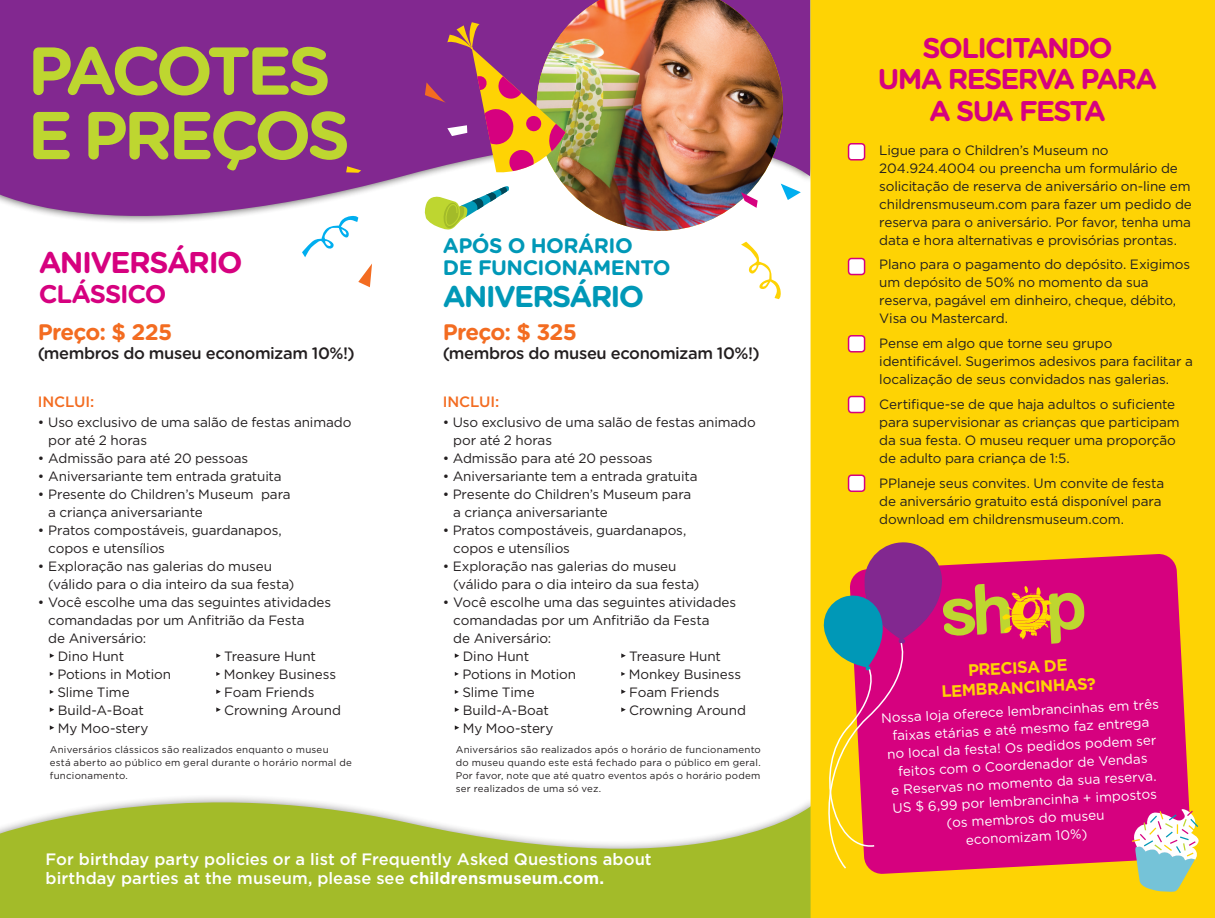
<style>
.page{position:relative;width:1215px;height:918px;background:#fff}
.page>*{position:absolute;margin:0;border:0;box-sizing:border-box;transform-origin:0 0}
.t1{font:700 67.5px/64.5px "Gotham Rounded";letter-spacing:-.065em;color:#bed630}
.Header_1{font:700 30px "Gotham Rounded";letter-spacing:-.055em;color:#d6017f}
.Header_2{font:700 30px "Gotham Rounded";letter-spacing:-.06em;color:#0098b7}
.t2{font:700 28.5px/31.5px "Gotham Rounded";letter-spacing:-.06em;color:#d6017f;text-align:center}
.Header_1-2{font:700 25.5px "Gotham Rounded";letter-spacing:-.045em;color:#d6017f}
.Price{font:700 22.5px "Gotham Rounded";letter-spacing:-.035em;color:#f36c21}
.Header_2-2{font:700 21px/22.5px "Gotham Rounded";letter-spacing:-.025em;color:#0098b7}
.FAQ_disclaimer{font:500 16.5px/19.5px "Gotham";letter-spacing:.005em;color:#fff}
.Members_Save{font:500 16.5px "Gotham Rounded";letter-spacing:-.025em;color:#231f20}
.Price-2{font:500 16.5px "Gotham Rounded";letter-spacing:-.025em;color:#231f20}
.Goodie_Bags{font:700 16.5px/19.8px "Gotham";color:#fed304;text-align:center}
.Includes{font:500 15px "Gotham";letter-spacing:-.005em;color:#f36c21}
.Body{font:13.5px/18px "Gotham";letter-spacing:-.01em;color:#231f20}
.Bullets{font:13.5px/18px "Gotham";letter-spacing:-.01em;color:#231f20}
.Rev_Body{font:13.5px/18px "Gotham";color:#fff;text-align:center}
.Fine_Print{font:9.75px/12.8px "Gotham";letter-spacing:.025em;color:#231f20;text-align:justify}
.s1{font-weight:700}
</style>
<div class="page">
<svg style="left:748px;top:258px;width:33px;height:41px"></svg>
<svg style="left:0;top:0;width:810px;height:258px;fill:#822890"></svg>
<img style="left:537px;top:0;width:246px;height:231px">
<svg style="left:455px;top:653px;width:4px;height:5px"></svg>
<svg style="left:621px;top:653px;width:5px;height:5px"></svg>
<svg style="left:455px;top:672px;width:4px;height:4px"></svg>
<svg style="left:621px;top:672px;width:4px;height:4px"></svg>
<svg style="left:455px;top:690px;width:4px;height:4px"></svg>
<svg style="left:621px;top:689px;width:5px;height:5px"></svg>
<svg style="left:455px;top:707px;width:4px;height:5px"></svg>
<svg style="left:621px;top:707px;width:5px;height:5px"></svg>
<svg style="left:455px;top:725px;width:4px;height:5px"></svg>
<svg style="left:50px;top:653px;width:4px;height:5px"></svg>
<svg style="left:216px;top:653px;width:5px;height:5px"></svg>
<svg style="left:50px;top:672px;width:4px;height:4px"></svg>
<svg style="left:216px;top:672px;width:4px;height:4px"></svg>
<svg style="left:50px;top:690px;width:4px;height:4px"></svg>
<svg style="left:216px;top:689px;width:5px;height:5px"></svg>
<svg style="left:50px;top:707px;width:4px;height:5px"></svg>
<svg style="left:216px;top:707px;width:5px;height:5px"></svg>
<svg style="left:50px;top:725px;width:4px;height:5px"></svg>
<svg style="left:0;top:770px;width:811px;height:148px;fill:#a3bb29"></svg>
<div style="left:811px;top:0;width:404px;height:918px;background:#fed304"></div>
<div style="left:848px;top:144px;width:17px;height:16px;background:#fff;border-radius:3px"></div>
<div style="left:848px;top:143px;width:17px;height:18px;border:2px solid #d6017f;border-radius:3px"></div>
<div style="left:848px;top:259px;width:17px;height:16px;background:#fff;border-radius:3px"></div>
<div style="left:848px;top:258px;width:17px;height:17px;border:2px solid #d6017f;border-radius:3px"></div>
<div style="left:848px;top:336px;width:17px;height:16px;background:#fff;border-radius:3px"></div>
<div style="left:848px;top:335px;width:17px;height:18px;border:2px solid #d6017f;border-radius:3px"></div>
<div style="left:848px;top:397px;width:17px;height:16px;background:#fff;border-radius:3px"></div>
<div style="left:848px;top:396px;width:17px;height:17px;border:2px solid #d6017f;border-radius:3px"></div>
<div style="left:848px;top:475px;width:17px;height:16px;background:#fff;border-radius:3px"></div>
<div style="left:848px;top:475px;width:17px;height:17px;border:2px solid #d6017f;border-radius:3px"></div>
<svg style="left:871px;top:554px;width:319px;height:320px;fill:#d6017f"></svg>
<svg style="left:1131px;top:809px;width:68px;height:83px"></svg>
<svg style="left:423px;top:185px;width:88px;height:51px"></svg>
<svg style="left:741px;top:192px;width:17px;height:16px"></svg>
<svg style="left:781px;top:184px;width:20px;height:16px"></svg>
<svg style="left:425px;top:22px;width:141px;height:152px"></svg>
<svg style="left:358px;top:264px;width:14px;height:23px"></svg>
<svg style="left:346px;top:166px;width:15px;height:7px"></svg>
<svg style="left:823px;top:542px;width:262px;height:328px"></svg>
<p class="t1" style="left:28px;top:36px;width:324px">PACOTES<br>E PREÇOS</p>
<p class="Header_1" style="left:39px;top:241px;width:206px">ANIVERSÁRIO</p>
<p class="Header_1-2" style="left:39px;top:276px;width:129px">CLÁSSICO</p>
<p class="Price" style="left:38px;top:315px;width:136px">Preço: $ 225</p>
<p class="Members_Save" style="left:38px;top:342px;width:319px">(membros do museu economizam 10%!)</p>
<p class="Includes" style="left:38px;top:393px;width:58px">INCLUI:</p>
<p class="Bullets" style="left:48px;top:413px;width:305px;text-indent:-10px">• Uso exclusivo de uma salão de festas animado por até 2 horas</p>
<p class="Bullets" style="left:38px;top:449px;width:212px">• Admissão para até 20 pessoas</p>
<p class="Bullets" style="left:38px;top:467px;width:245px">• Aniversariante tem entrada gratuita</p>
<p class="Bullets" style="left:48px;top:485px;width:244px;text-indent:-10px">• Presente do Children’s Museum para a criança aniversariante</p>
<p class="Bullets" style="left:48px;top:521px;width:235px;text-indent:-10px">• Pratos compostáveis, guardanapos, copos e utensílios</p>
<p class="Bullets" style="left:48px;top:557px;width:247px;text-indent:-10px">• Exploração nas galerias do museu (válido para o dia inteiro da sua festa)</p>
<p class="Bullets" style="left:48px;top:593px;width:284px;text-indent:-10px">• Você escolhe uma das seguintes atividades comandadas por um Anfitrião da Festa<br>de Aniversário:</p>
<p class="Body" style="left:58px;top:647px;width:68px">Dino Hunt</p>
<p class="Body" style="left:224px;top:647px;width:93px">Treasure Hunt</p>
<p class="Body" style="left:57px;top:665px;width:115px">Potions in Motion</p>
<p class="Body" style="left:224px;top:665px;width:114px">Monkey Business</p>
<p class="Body" style="left:57px;top:683px;width:74px">Slime Time</p>
<p class="Body" style="left:224px;top:683px;width:92px">Foam Friends</p>
<p class="Body" style="left:58px;top:701px;width:88px">Build-A-Boat</p>
<p class="Body" style="left:224px;top:701px;width:118px">Crowning Around</p>
<p class="Body" style="left:58px;top:719px;width:92px">My Moo-stery</p>
<p class="Fine_Print" style="left:50px;top:743px;width:304px;text-align:left">Aniversários clássicos são realizados enquanto o museu está aberto ao público em geral durante o horário normal de funcionamento.</p>
<p class="Header_2-2" style="left:443px;top:233px;width:229px">APÓS O HORÁRIO<br>DE FUNCIONAMENTO</p>
<p class="Header_2" style="left:443px;top:275px;width:203px">ANIVERSÁRIO</p>
<p class="Price" style="left:443px;top:315px;width:136px">Preço: $ 325</p>
<p class="Price-2" style="left:443px;top:342px;width:319px">(membros do museu economizam 10%!)</p>
<p class="Includes" style="left:443px;top:393px;width:58px">INCLUI:</p>
<p class="Bullets" style="left:453px;top:413px;width:304px;text-indent:-10px">• Uso exclusivo de uma salão de festas animado por até 2 horas</p>
<p class="Bullets" style="left:443px;top:449px;width:211px">• Admissão para até 20 pessoas</p>
<p class="Bullets" style="left:443px;top:467px;width:256px">• Aniversariante tem a entrada gratuita</p>
<p class="Bullets" style="left:453px;top:485px;width:240px;text-indent:-10px">• Presente do Children’s Museum para a criança aniversariante</p>
<p class="Bullets" style="left:453px;top:521px;width:235px;text-indent:-10px">• Pratos compostáveis, guardanapos, copos e utensílios</p>
<p class="Bullets" style="left:453px;top:557px;width:247px;text-indent:-10px">• Exploração nas galerias do museu (válido para o dia inteiro da sua festa)</p>
<p class="Bullets" style="left:453px;top:593px;width:284px;text-indent:-10px">• Você escolhe uma das seguintes atividades comandadas por um Anfitrião da Festa<br>de Aniversário:</p>
<p class="Body" style="left:463px;top:647px;width:68px">Dino Hunt</p>
<p class="Body" style="left:629px;top:647px;width:93px">Treasure Hunt</p>
<p class="Body" style="left:462px;top:665px;width:115px">Potions in Motion</p>
<p class="Body" style="left:629px;top:665px;width:114px">Monkey Business</p>
<p class="Body" style="left:462px;top:683px;width:74px">Slime Time</p>
<p class="Body" style="left:629px;top:683px;width:92px">Foam Friends</p>
<p class="Body" style="left:463px;top:701px;width:88px">Build-A-Boat</p>
<p class="Body" style="left:629px;top:701px;width:118px">Crowning Around</p>
<p class="Body" style="left:463px;top:719px;width:92px">My Moo-stery</p>
<p class="Fine_Print" style="left:456px;top:743px;width:307px">Aniversários são realizados após o horário de funcionamento do museu quando este está fechado para o público em geral.<br>Por favor, note que até quatro eventos após o horário podem ser realizados de uma só vez.</p>
<p class="FAQ_disclaimer" style="left:46px;top:849px;width:608px">For birthday party policies or a list of Frequently Asked Questions about birthday parties at the museum, please see <span class="s1">childrensmuseum.com.</span></p>
<p class="t2" style="left:878px;top:31px;width:281px">SOLICITANDO<br>UMA RESERVA PARA<br>A SUA FESTA</p>
<p class="Body" style="left:879px;top:141px;width:314px">Ligue para o Children’s Museum no 204.924.4004 ou preencha um formulário de solicitação de reserva de aniversário on-line em childrensmuseum.com para fazer um pedido de reserva para o aniversário. Por favor, tenha uma data e hora alternativas e provisórias prontas.</p>
<p class="Body" style="left:879px;top:255px;width:312px">Plano para o pagamento do depósito. Exigimos um depósito de 50% no momento da sua reserva, pagável em dinheiro, cheque, débito, Visa ou Mastercard.</p>
<p class="Body" style="left:879px;top:334px;width:315px">Pense em algo que torne seu grupo identificável. Sugerimos adesivos para facilitar a localização de seus convidados nas galerias.</p>
<p class="Body" style="left:879px;top:395px;width:302px">Certifique-se de que haja adultos o suficiente para supervisionar as crianças que participam da sua festa. O museu requer uma proporção de adulto para criança de 1:5.</p>
<p class="Body" style="left:879px;top:474px;width:287px">PPlaneje seus convites. Um convite de festa de aniversário gratuito está disponível para download em childrensmuseum.com.</p>
<p class="Goodie_Bags" style="left:940px;top:661px;width:156px;rotate:-3deg">PRECISA DE<br>LEMBRANCINHAS?</p>
<p class="Rev_Body" style="left:881px;top:709px;width:280px;rotate:-3deg">Nossa loja oferece lembrancinhas em três faixas etárias e até mesmo faz entrega<br>no local da festa! Os pedidos podem ser feitos com o Coordenador de Vendas<br>e Reservas no momento da sua reserva.<br>US $ 6,99 por lembrancinha + impostos (os membros do museu<br>economizam 10%)</p>
</div>
